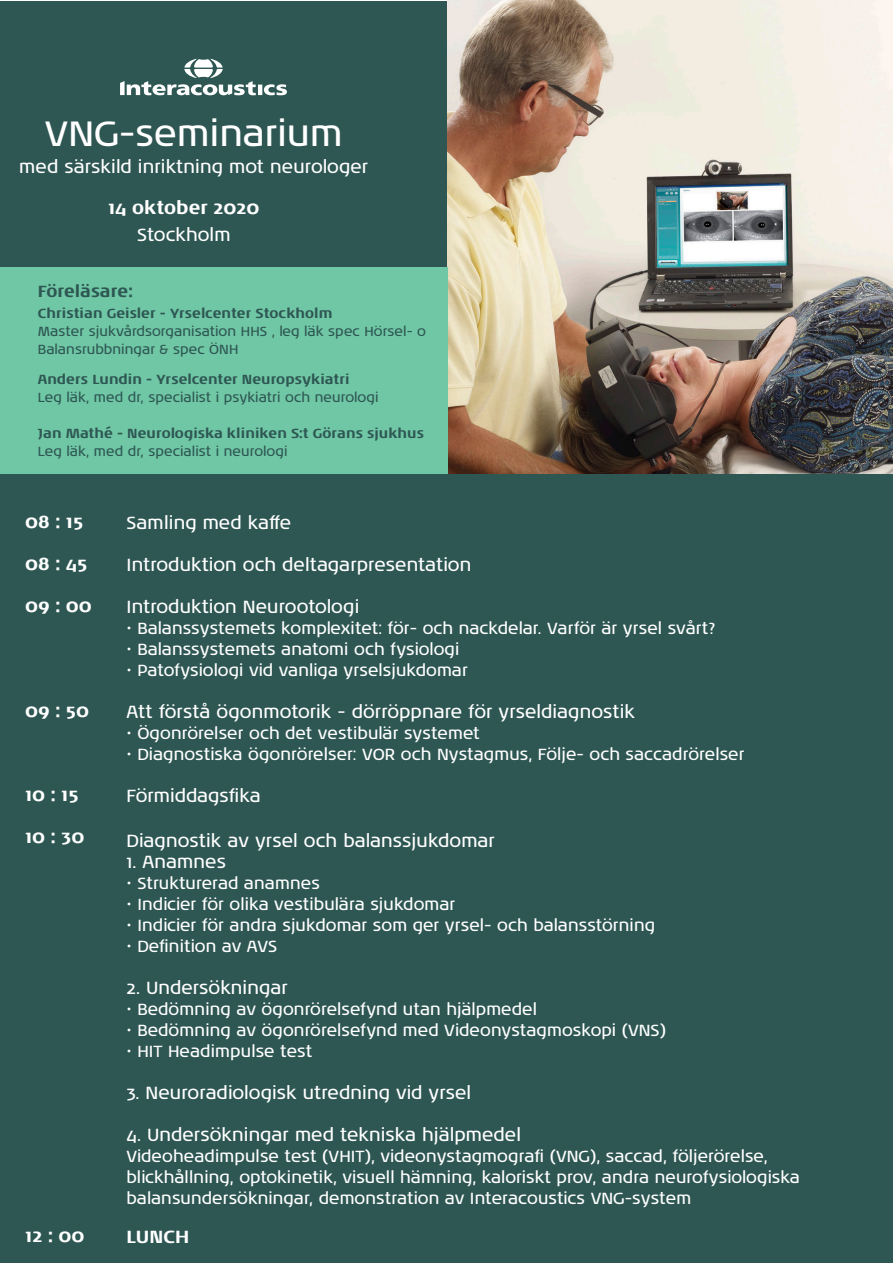
<style>
.page{position:relative;width:893px;height:1263px;background:#fff}
.page>*{position:absolute;margin:0;border:0;box-sizing:border-box;transform-origin:0 0}
.t1{font:36px "Noa LT Pro";letter-spacing:.005em;color:#fff}
.t2{font:18px "Noa LT Pro";color:#fff}
.t3{font:700 18px "Noa LT Pro";color:#fff}
.t4{font:16.5px "Noa LT Pro";color:#fff}
.t5{font:700 16.5px "Noa LT Pro";color:#2e5753}
.t6{font:13.5px/18px "Noa LT Pro";color:#2e5753}
.t7{font:700 13.5px "Noa LT Pro";color:#2e5753}
</style>
<div class="page">
<div style="left:0;top:474px;width:893px;height:789px;background:#2e5753"></div>
<div style="left:0;top:1px;width:448px;height:267px;background:#2e5753"></div>
<img style="left:448px;top:0;width:445px;height:474px">
<div style="left:0;top:268px;width:448px;height:206px;background:#70c7a5"></div>
<svg style="left:120px;top:59px;width:167px;height:36px"></svg>
<p class="t1" style="left:45px;top:108px;width:299px">VNG-seminarium</p>
<p class="t2" style="left:19px;top:154px;width:350px">med särskild inriktning mot neurologer</p>
<p class="t3" style="left:108px;top:194px;width:153px">14 oktober 2020</p>
<p class="t2" style="left:137px;top:222px;width:95px">Stockholm</p>
<p class="t5" style="left:38px;top:279px;width:96px">Föreläsare:</p>
<p class="t7" style="left:38px;top:303px;width:296px">Christian Geisler - Yrselcenter Stockholm</p>
<p class="t6" style="left:38px;top:322px;width:390px">Master sjukvårdsorganisation HHS , leg läk spec Hörsel- o<br>Balansrubbningar &amp; spec ÖNH</p>
<p class="t7" style="left:38px;top:369px;width:313px">Anders Lundin - Yrselcenter Neuropsykiatri</p>
<p class="t6" style="left:38px;top:388px;width:342px">Leg läk, med dr, specialist i psykiatri och neurologi</p>
<p class="t7" style="left:38px;top:423px;width:388px">Jan Mathé - Neurologiska kliniken S:t Görans sjukhus</p>
<p class="t6" style="left:38px;top:442px;width:251px">Leg läk, med dr, specialist i neurologi</p>
<p class="t3" style="left:25px;top:508px;width:60px">08 : 15</p>
<p class="t3" style="left:25px;top:550px;width:64px">08 : 45</p>
<p class="t3" style="left:25px;top:592px;width:68px">09 : 00</p>
<p class="t3" style="left:25px;top:697px;width:65px">09 : 50</p>
<p class="t3" style="left:25px;top:781px;width:55px">10 : 15</p>
<p class="t3" style="left:25px;top:823px;width:61px">10 : 30</p>
<p class="t3" style="left:25px;top:1222px;width:61px">12 : 00</p>
<p class="t2" style="left:126px;top:510px;width:166px">Samling med kaffe</p>
<p class="t2" style="left:126px;top:552px;width:346px">Introduktion och deltagarpresentation</p>
<p class="t2" style="left:126px;top:594px;width:234px">Introduktion Neurootologi</p>
<p class="t4" style="left:126px;top:616px;width:591px">• Balanssystemets komplexitet: för- och nackdelar. Varför är yrsel svårt?</p>
<p class="t4" style="left:126px;top:637px;width:334px">• Balanssystemets anatomi och fysiologi</p>
<p class="t4" style="left:126px;top:658px;width:343px">• Patofysiologi vid vanliga yrselsjukdomar</p>
<p class="t2" style="left:126px;top:699px;width:510px">Att förstå ögonmotorik - dörröppnare för yrseldiagnostik</p>
<p class="t4" style="left:126px;top:721px;width:355px">• Ögonrörelser och det vestibulär systemet</p>
<p class="t4" style="left:126px;top:742px;width:619px">• Diagnostiska ögonrörelser: VOR och Nystagmus, Följe- och saccadrörelser</p>
<p class="t2" style="left:126px;top:783px;width:136px">Förmiddagsfika</p>
<p class="t2" style="left:126px;top:828px;width:370px">Diagnostik av yrsel och balanssjukdomar</p>
<p class="t2" style="left:126px;top:849px;width:101px">1. Anamnes</p>
<p class="t4" style="left:126px;top:871px;width:195px">• Strukturerad anamnes</p>
<p class="t4" style="left:126px;top:892px;width:330px">• Indicier för olika vestibulära sjukdomar</p>
<p class="t4" style="left:126px;top:913px;width:530px">• Indicier för andra sjukdomar som ger yrsel- och balansstörning</p>
<p class="t4" style="left:126px;top:934px;width:152px">• Definition av AVS</p>
<p class="t2" style="left:126px;top:975px;width:163px">2. Undersökningar</p>
<p class="t4" style="left:126px;top:997px;width:412px">• Bedömning av ögonrörelsefynd utan hjälpmedel</p>
<p class="t4" style="left:126px;top:1018px;width:541px">• Bedömning av ögonrörelsefynd med Videonystagmoskopi (VNS)</p>
<p class="t4" style="left:126px;top:1039px;width:187px">• HIT Headimpulse test</p>
<p class="t2" style="left:126px;top:1080px;width:346px">3. Neuroradiologisk utredning vid yrsel</p>
<p class="t2" style="left:126px;top:1122px;width:396px">4. Undersökningar med tekniska hjälpmedel</p>
<p class="t4" style="left:126px;top:1144px;width:643px">Videoheadimpulse test (VHIT), videonystagmografi (VNG), saccad, följerörelse,</p>
<p class="t4" style="left:126px;top:1165px;width:675px">blickhållning, optokinetik, visuell hämning, kaloriskt prov, andra neurofysiologiska</p>
<p class="t4" style="left:126px;top:1186px;width:566px">balansundersökningar, demonstration av Interacoustics VNG-system</p>
<p class="t3" style="left:126px;top:1223px;width:64px">LUNCH</p>
</div>
